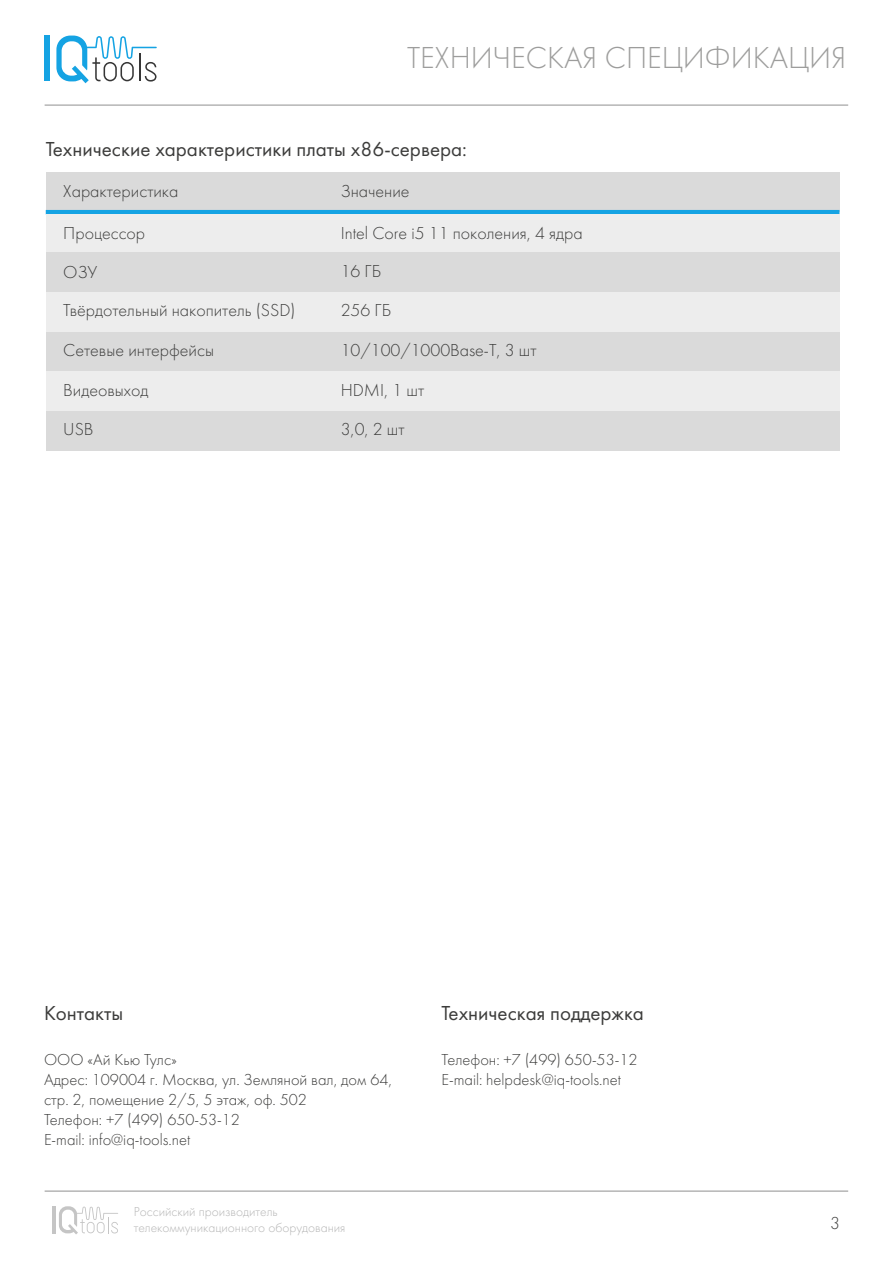
<style>
.page{position:relative;width:893px;height:1263px;background:#fff}
.page>*{position:absolute;margin:0;border:0;box-sizing:border-box;transform-origin:0 0}
.t1{font:31.5px "Futura Light C";color:#9d9d9c}
.t2{font:21px "Futura Book C";color:#3c3c3b}
.t3{font:18px "Futura Light C";color:#3c3c3b}
.t4{font:16.5px/19.8px "Futura Light C";color:#3c3c3b}
.t5{font:13.5px/16.2px "Futura Light C";color:#b5b5b5}
</style>
<div class="page">
<hr style="left:45px;top:104px;width:803px;height:2px;background:#b5b5b5">
<hr style="left:45px;top:1190px;width:803px;height:2px;background:#b5b5b5">
<div style="left:45px;top:36px;width:5px;height:45px;background:#15a3e3"></div>
<svg style="left:56px;top:36px;width:101px;height:47px"></svg>
<hr style="left:52px;top:1206px;width:3px;height:27px;background:#b5b5b5">
<svg style="left:59px;top:1206px;width:59px;height:28px"></svg>
<div style="left:46px;top:172px;width:244px;height:40px;background:#dadada"></div>
<div style="left:290px;top:172px;width:549px;height:40px;background:#dadada"></div>
<hr style="left:46px;top:210px;width:793px;height:4px;background:#15a3e3">
<div style="left:46px;top:214px;width:244px;height:40px;background:#ededed"></div>
<div style="left:290px;top:214px;width:549px;height:40px;background:#ededed"></div>
<div style="left:46px;top:252px;width:244px;height:40px;background:#dadada"></div>
<div style="left:290px;top:252px;width:549px;height:40px;background:#dadada"></div>
<div style="left:46px;top:292px;width:244px;height:40px;background:#ededed"></div>
<div style="left:290px;top:292px;width:549px;height:40px;background:#ededed"></div>
<div style="left:46px;top:332px;width:244px;height:39px;background:#dadada"></div>
<div style="left:290px;top:332px;width:549px;height:39px;background:#dadada"></div>
<div style="left:46px;top:371px;width:244px;height:40px;background:#ededed"></div>
<div style="left:290px;top:371px;width:549px;height:40px;background:#ededed"></div>
<div style="left:46px;top:411px;width:244px;height:40px;background:#dadada"></div>
<div style="left:290px;top:411px;width:549px;height:40px;background:#dadada"></div>
<h1 class="t1" style="left:407px;top:41px;width:441px">ТЕХНИЧЕСКАЯ СПЕЦИФИКАЦИЯ</h1>
<p class="t2" style="left:46px;top:138px;width:423px">Технические характеристики платы x86-сервера:</p>
<p class="t3" style="left:63px;top:181px;width:117px">Характеристика</p>
<p class="t3" style="left:341px;top:181px;width:70px">Значение</p>
<p class="t3" style="left:63px;top:223px;width:83px">Процессор</p>
<p class="t3" style="left:341px;top:223px;width:243px">Intel Core i5 11 поколения, 4 ядра</p>
<p class="t3" style="left:63px;top:262px;width:36px">ОЗУ</p>
<p class="t3" style="left:341px;top:261px;width:42px">16 ГБ</p>
<p class="t3" style="left:63px;top:301px;width:234px">Твёрдотельный накопитель (SSD)</p>
<p class="t3" style="left:341px;top:301px;width:52px">256 ГБ</p>
<p class="t3" style="left:63px;top:341px;width:152px">Сетевые интерфейсы</p>
<p class="t3" style="left:341px;top:341px;width:197px">10/100/1000Base-T, 3 шт</p>
<p class="t3" style="left:63px;top:380px;width:87px">Видеовыход</p>
<p class="t3" style="left:341px;top:380px;width:85px">HDMI, 1 шт</p>
<p class="t3" style="left:63px;top:420px;width:32px">USB</p>
<p class="t3" style="left:341px;top:420px;width:65px">3,0, 2 шт</p>
<p class="t2" style="left:44px;top:1002px;width:81px">Контакты</p>
<p class="t4" style="left:44px;top:1050px;width:350px">ООО «Ай Кью Тулс»<br>Адрес: 109004 г. Москва, ул. Земляной вал, дом 64, стр. 2, помещение 2/5, 5 этаж, оф. 502<br>Телефон: +7 (499) 650-53-12<br>E-mail: info@iq-tools.net</p>
<p class="t5" style="left:134px;top:1204px;width:213px">Российский производитель телекоммуникационного оборудования</p>
<p class="t2" style="left:441px;top:1002px;width:204px">Техническая поддержка</p>
<p class="t4" style="left:441px;top:1050px;width:197px">Телефон: +7 (499) 650-53-12<br>E-mail: helpdesk@iq-tools.net</p>
<p class="t3" style="left:830px;top:1213px;width:11px">3</p>
</div>
